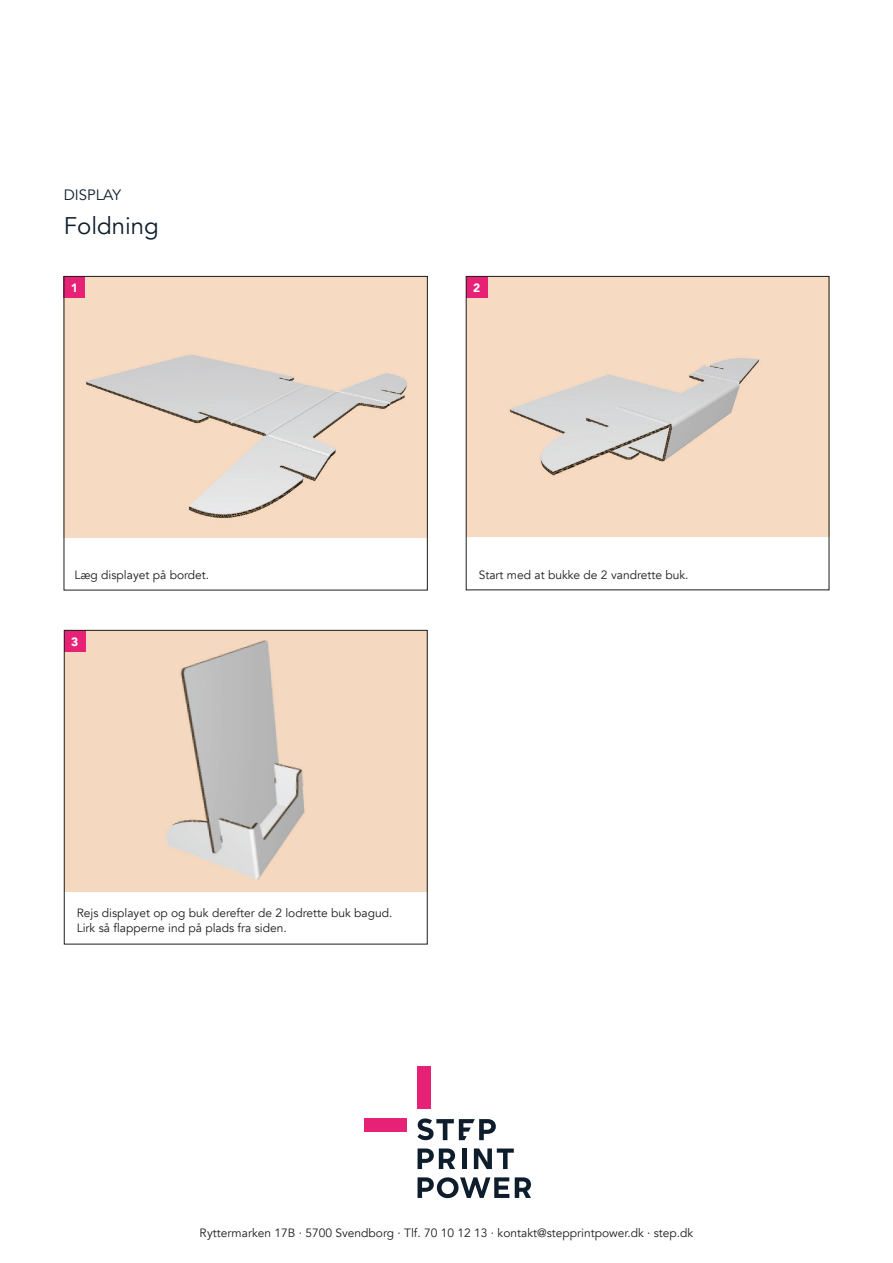
<style>
.page{position:relative;width:893px;height:1263px;background:#fff}
.page>*{position:absolute;margin:0;border:0;box-sizing:border-box;transform-origin:0 0}
.t1{font:24px "Avenir";color:#0d1d2c}
.t2{font:15px "Avenir";color:#0d1d2c}
.t3{font:12px/15px "Avenir";color:#1d1d1b}
.t4{font:900 12px "Avenir";color:#fff}
</style>
<div class="page">
<svg style="left:417px;top:1118px;width:79px;height:22px"></svg>
<svg style="left:515px;top:1177px;width:16px;height:21px"></svg>
<div style="left:462px;top:1148px;width:5px;height:21px;background:#0d1d2c"></div>
<svg style="left:418px;top:1148px;width:37px;height:21px"></svg>
<svg style="left:474px;top:1148px;width:40px;height:21px"></svg>
<svg style="left:418px;top:1177px;width:91px;height:21px"></svg>
<div style="left:365px;top:1119px;width:42px;height:13px;background:#e72276"></div>
<div style="left:417px;top:1066px;width:13px;height:43px;background:#e72276"></div>
<img style="left:468px;top:278px;width:359px;height:259px">
<img style="left:66px;top:632px;width:359px;height:260px">
<img style="left:66px;top:278px;width:360px;height:259px">
<div style="left:64px;top:276px;width:21px;height:22px;background:#e72276"></div>
<div style="left:466px;top:277px;width:21px;height:21px;background:#e72276"></div>
<div style="left:64px;top:630px;width:21px;height:22px;background:#e72276"></div>
<div style="left:64px;top:276px;width:364px;height:314px;border:1px solid #1d1d1b"></div>
<div style="left:64px;top:630px;width:363px;height:314px;border:1px solid #1d1d1b"></div>
<p class="t2" style="left:64px;top:186px;width:59px">DISPLAY</p>
<h1 class="t1" style="left:64px;top:211px;width:97px">Foldning</h1>
<p class="t4" style="left:71px;top:277px;width:9px">1</p>
<p class="t4" style="left:473px;top:277px;width:9px">2</p>
<p class="t3" style="left:74px;top:568px;width:136px">Læg displayet på bordet.</p>
<p class="t4" style="left:71px;top:631px;width:9px">3</p>
<p class="t3" style="left:479px;top:567px;width:211px">Start med at bukke de 2 vandrette buk.</p>
<p class="t3" style="left:77px;top:905px;width:317px">Rejs displayet op og buk derefter de 2 lodrette buk bagud.<br>Lirk så flapperne ind på plads fra siden.</p>
<p class="t3" style="left:200px;top:1225px;width:495px">Ryttermarken 17B · 5700 Svendborg · Tlf. 70 10 12 13 · kontakt@stepprintpower.dk · step.dk</p>
</div>
